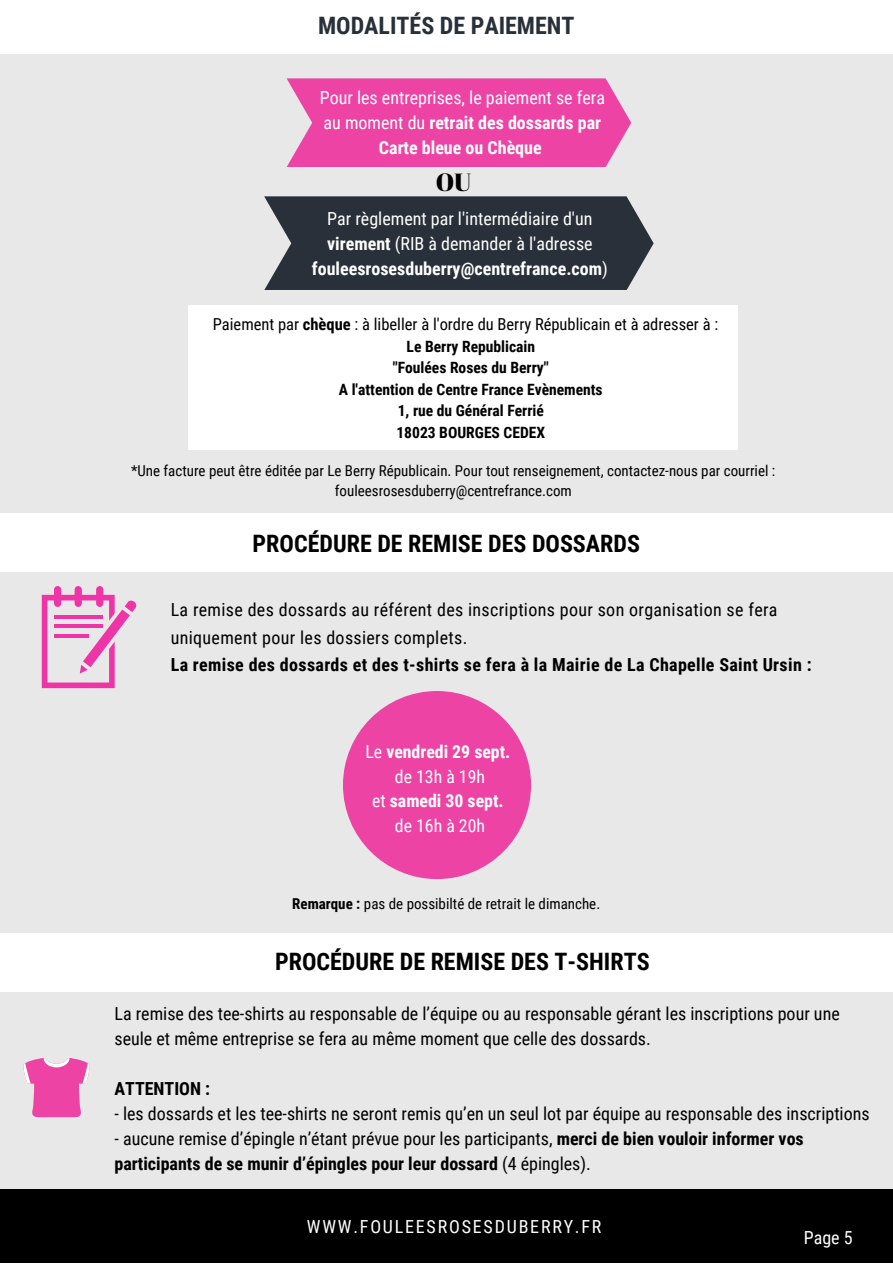
<style>
.page{position:relative;width:893px;height:1264px;background:#fff}
.page>*{position:absolute;margin:0;border:0;box-sizing:border-box;transform-origin:0 0}
.t1{font:24.75px "Abril Fatface";color:#000}
.t2{font:700 24px "Roboto Condensed";color:#000}
.t3{font:700 24px "Roboto Condensed";color:#293039}
.t4{font:18px/25px "Roboto Condensed";color:#000}
.t5{font:18px/25px "Roboto Condensed";color:#fff;text-align:center}
.t6{font:700 18px/25px "Roboto Condensed";color:#000}
.t7{font:18px/27.5px "Roboto Condensed";letter-spacing:.02em;color:#000}
.t8{font:700 18px "Roboto Condensed";letter-spacing:.02em;color:#000}
.t9{font:18px "Roboto Condensed";letter-spacing:.1em;color:#fff}
.t10{font:700 17.85px "Roboto Condensed";color:#fff}
.t11{font:17.85px "Roboto Condensed";color:#fff}
.t12{font:16.5px "Roboto Condensed";color:#000}
.t13{font:700 15.6px "Roboto Condensed";color:#000}
.t14{font:15px/20.5px "Roboto Condensed";color:#000;text-align:center}
.s1{font-weight:700}
.s2{font-weight:400}
</style>
<div class="page">
<div style="left:0;top:0;width:892px;height:1262px;background:#e8e8e8"></div>
<div style="left:0;top:0;width:892px;height:54px;background:#fff"></div>
<svg style="left:286px;top:78px;width:345px;height:89px;background:#ec50a9"></svg>
<svg style="left:264px;top:196px;width:389px;height:94px;background:#363d45"></svg>
<svg style="left:23px;top:1058px;width:67px;height:59px"></svg>
<svg style="left:42px;top:586px;width:94px;height:102px"></svg>
<div style="left:343px;top:691px;width:188px;height:188px;background:#ed43a4;border-radius:50%"></div>
<div style="left:0;top:513px;width:892px;height:58px;background:#fff"></div>
<div style="left:0;top:933px;width:892px;height:58px;background:#fff"></div>
<div style="left:0;top:1189px;width:892px;height:73px;background:#000"></div>
<div style="left:188px;top:305px;width:549px;height:145px;background:#fff"></div>
<p class="t3" style="left:318px;top:12px;width:258px">MODALITÉS DE PAIEMENT</p>
<p class="t5" style="left:320px;top:85px;width:287px">Pour les entreprises, le paiement se fera au moment du <span class="s1">retrait des dossards par<br>Carte bleue ou Chèque</span></p>
<p class="t1" style="left:436px;top:165px;width:37px">OU</p>
<p class="t5" style="left:312px;top:206px;width:297px">Par règlement par l'intermédiaire d'un <span class="s1">virement</span> (RIB à demander à l'adresse <span class="s1">fouleesrosesduberry@centrefrance.com</span>)</p>
<p class="t12" style="left:213px;top:315px;width:507px">Paiement par <span class="s1">chèque</span> : à libeller à l'ordre du Berry Républicain et à adresser à :</p>
<p class="t13" style="left:406px;top:337px;width:130px">Le Berry Republicain</p>
<p class="t13" style="left:393px;top:359px;width:157px">"Foulées Roses du Berry"</p>
<p class="t13" style="left:339px;top:380px;width:265px">A l'attention de Centre France Evènements</p>
<p class="t13" style="left:398px;top:402px;width:147px">1, rue du Général Ferrié</p>
<p class="t13" style="left:396px;top:423px;width:150px">18023 BOURGES CEDEX</p>
<p class="t14" style="left:131px;top:460px;width:646px">*Une facture peut être éditée par Le Berry Républicain. Pour tout renseignement, contactez-nous par courriel : fouleesrosesduberry@centrefrance.com</p>
<p class="t2" style="left:252px;top:529px;width:389px">PROCÉDURE DE REMISE DES DOSSARDS</p>
<p class="t7" style="left:171px;top:596px;width:608px">La remise des dossards au référent des inscriptions pour son organisation se fera uniquement pour les dossiers complets.</p>
<p class="t8" style="left:171px;top:654px;width:642px">La remise des dossards et des t-shirts se fera à la Mairie de La Chapelle Saint Ursin :</p>
<p class="t10" style="left:365px;top:741px;width:146px"><span class="s2">Le</span> vendredi 29 sept.</p>
<p class="t11" style="left:395px;top:766px;width:92px">de 13h à 19h</p>
<p class="t10" style="left:372px;top:790px;width:133px"><span class="s2">et</span> samedi 30 sept.</p>
<p class="t11" style="left:395px;top:815px;width:92px">de 16h à 20h</p>
<p class="t14" style="left:292px;top:893px;width:309px"><span class="s1">Remarque :</span> pas de possibilté de retrait le dimanche.</p>
<p class="t2" style="left:275px;top:947px;width:376px">PROCÉDURE DE REMISE DES T-SHIRTS</p>
<p class="t4" style="left:114px;top:1001px;width:726px">La remise des tee-shirts au responsable de l’équipe ou au responsable gérant les inscriptions pour une seule et même entreprise se fera au même moment que celle des dossards.</p>
<p class="t6" style="left:114px;top:1076px;width:97px">ATTENTION :</p>
<p class="t4" style="left:114px;top:1101px;width:756px">- les dossards et les tee-shirts ne seront remis qu’en un seul lot par équipe au responsable des inscriptions</p>
<p class="t6" style="left:114px;top:1126px;width:690px"><span class="s2">- aucune remise d’épingle n’étant prévue pour les participants,</span> merci de bien vouloir informer vos participants de se munir d’épingles pour leur dossard <span class="s2">(4 épingles).</span></p>
<p class="t9" style="left:307px;top:1216px;width:296px">WWW.FOULEESROSESDUBERRY.FR</p>
<p class="t5" style="left:803px;top:1225px;width:50px">Page 5</p>
</div>
